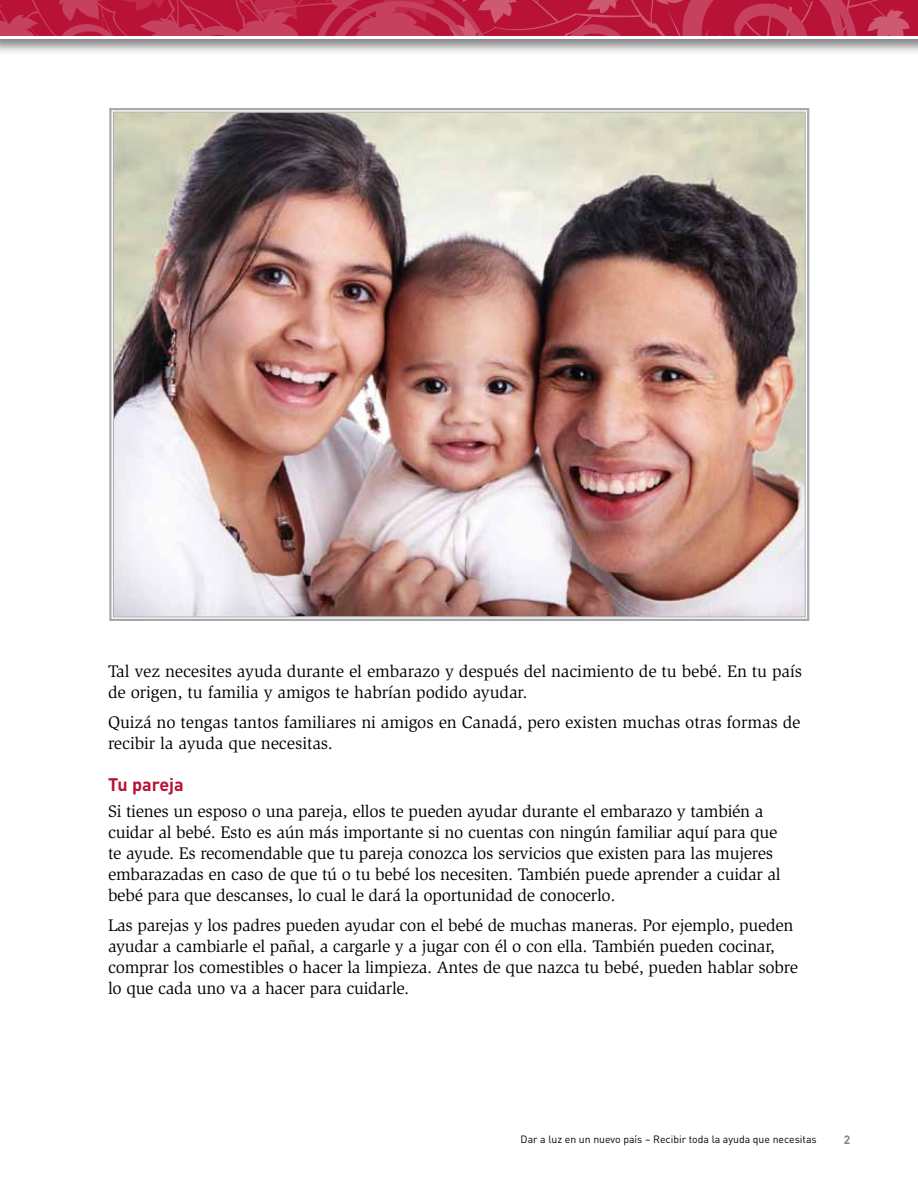
<style>
.page{position:relative;width:918px;height:1188px;background:#fff}
.page>*{position:absolute;margin:0;border:0;box-sizing:border-box;transform-origin:0 0}
.t1{font:700 18px "DIN";color:#b81237}
.t2{font:17.25px/21px "Slimbach";letter-spacing:-.015em;color:#000}
.t3{font:700 12px "DIN";color:#808285}
.t4{font:10.5px "DIN";color:#000}
</style>
<div class="page">
<div style="left:0;top:0;width:918px;height:56px;background:#000;opacity:.5"></div>
<svg style="left:0;top:0;width:918px;height:36px;background:#bd2647"></svg>
<hr style="left:0;top:36px;width:918px;height:3px;background:#fff">
<img style="left:109px;top:108px;width:701px;height:513px">
<p class="t2" style="left:108px;top:661px;width:696px">Tal vez necesites ayuda durante el embarazo y después del nacimiento de tu bebé. En tu país de origen, tu familia y amigos te habrían podido ayudar.</p>
<p class="t2" style="left:108px;top:712px;width:694px">Quizá no tengas tantos familiares ni amigos en Canadá, pero existen muchas otras formas de recibir la ayuda que necesitas.</p>
<p class="t1" style="left:108px;top:773px;width:77px">Tu pareja</p>
<p class="t2" style="left:108px;top:801px;width:674px">Si tienes un esposo o una pareja, ellos te pueden ayudar durante el embarazo y también a cuidar al bebé. Esto es aún más importante si no cuentas con ningún familiar aquí para que te ayude. Es recomendable que tu pareja conozca los servicios que existen para las mujeres embarazadas en caso de que tú o tu bebé los necesiten. También puede aprender a cuidar al bebé para que descanses, lo cual le dará la oportunidad de conocerlo.</p>
<p class="t2" style="left:108px;top:915px;width:692px">Las parejas y los padres pueden ayudar con el bebé de muchas maneras. Por ejemplo, pueden ayudar a cambiarle el pañal, a cargarle y a jugar con él o con ella. También pueden cocinar, comprar los comestibles o hacer la limpieza. Antes de que nazca tu bebé, pueden hablar sobre lo que cada uno va a hacer para cuidarle.</p>
<p class="t4" style="left:521px;top:1132px;width:298px">Dar a luz en un nuevo país – Recibir toda la ayuda que necesitas</p>
<p class="t3" style="left:844px;top:1132px;width:8px">2</p>
</div>
